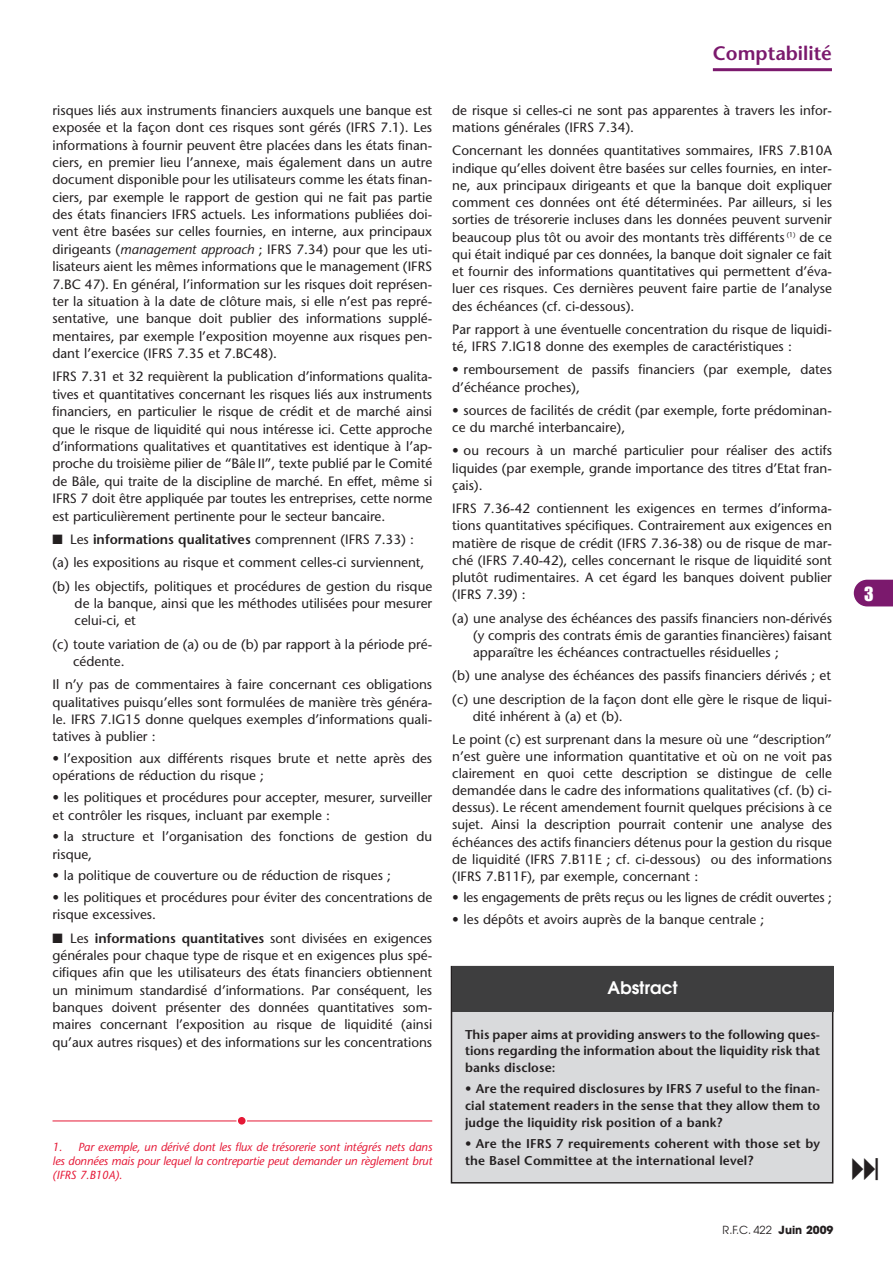
<style>
.page{position:relative;width:893px;height:1263px;background:#fff}
.page>*{position:absolute;margin:0;border:0;box-sizing:border-box;transform-origin:0 0}
.t1{font:600 19.5px "Stone Sans";color:#7b196d}
.t2{font:18px "Impact";color:#fff}
.t3{font:600 17.25px "Avant Garde";color:#fff}
.t4{font:13.5px/17.4px "Stone Sans";color:#231f20}
.t5{font:600 12.75px/16.8px "Stone Sans";letter-spacing:.01em;color:#231f20;text-align:justify}
.t6{font:italic 11.7px/14.1px "Stone Sans";letter-spacing:-.01em;color:#e51836;text-align:justify}
.t7{font:11.1px "Avant Garde";color:#231f20}
.s1{font-style:italic}
.s2{font-weight:600}
.s3{font-weight:700}
</style>
<div class="page">
<svg style="left:854px;top:580px;width:39px;height:26px"></svg>
<hr style="left:713px;top:68px;width:119px;height:3px;background:#7b196d">
<div style="left:452px;top:967px;width:380px;height:215px;background:#d9dadc"></div>
<div style="left:451px;top:966px;width:382px;height:217px;border:2px solid #231f20"></div>
<div style="left:452px;top:966px;width:381px;height:46px;background:#3e3e3f"></div>
<hr style="left:53px;top:1121px;width:379px;height:1px;background:#e51836">
<svg style="left:236px;top:1117px;width:11px;height:8px"></svg>
<p class="t4" style="left:53px;top:103px;width:381px;text-align:justify">risques liés aux instruments financiers auxquels une banque est exposée et la façon dont ces risques sont gérés (IFRS 7.1). Les informations à fournir peuvent être placées dans les états finan&shy;ciers, en premier lieu l’annexe, mais également dans un autre document disponible pour les utilisateurs comme les états finan&shy;ciers, par exemple le rapport de gestion qui ne fait pas partie des états financiers IFRS actuels. Les informations publiées doi&shy;vent être basées sur celles fournies, en interne, aux principaux dirigeants (<span class="s1">management approach</span> ; IFRS 7.34) pour que les uti&shy;lisateurs aient les mêmes informations que le management (IFRS 7.BC 47). En général, l’information sur les risques doit représen&shy;ter la situation à la date de clôture mais, si elle n’est pas repré&shy;sentative, une banque doit publier des informations supplé&shy;mentaires, par exemple l’exposition moyenne aux risques pen&shy;dant l’exercice (IFRS 7.35 et 7.BC48).</p>
<p class="t4" style="left:53px;top:369px;width:381px;text-align:justify">IFRS 7.31 et 32 requièrent la publication d’informations qualita&shy;tives et quantitatives concernant les risques liés aux instruments financiers, en particulier le risque de crédit et de marché ainsi que le risque de liquidité qui nous intéresse ici. Cette approche d’informations qualitatives et quantitatives est identique à l’ap&shy;proche du troisième pilier de “Bâle II”, texte publié par le Comité de Bâle, qui traite de la discipline de marché. En effet, même si IFRS 7 doit être appliquée par toutes les entreprises, cette norme est particulièrement pertinente pour le secteur bancaire.</p>
<p class="t4" style="left:53px;top:529px;width:381px;line-height:23.4px">■ Les <span class="s2">informations qualitatives</span> comprennent (IFRS 7.33) : (a) les expositions au risque et comment celles-ci surviennent, (b) les objectifs, politiques et procédures de gestion du risque</p>
<p class="t4" style="left:75px;top:596px;width:359px">de la banque, ainsi que les méthodes utilisées pour mesurer celui-ci, et</p>
<p class="t4" style="left:73px;top:637px;width:361px;text-indent:-21px">(c) toute variation de (a) ou de (b) par rapport à la période pré&shy;cédente.</p>
<p class="t4" style="left:53px;top:677px;width:381px;text-align:justify">Il n’y pas de commentaires à faire concernant ces obligations qualitatives puisqu’elles sont formulées de manière très généra&shy;le. IFRS 7.IG15 donne quelques exemples d’informations quali&shy;tatives à publier :</p>
<p class="t4" style="left:53px;top:751px;width:381px">• l’exposition aux différents risques brute et nette après des opérations de réduction du risque ;</p>
<p class="t4" style="left:53px;top:790px;width:381px">• les politiques et procédures pour accepter, mesurer, surveiller et contrôler les risques, incluant par exemple :</p>
<p class="t4" style="left:53px;top:829px;width:381px">• la structure et l’organisation des fonctions de gestion du risque,</p>
<p class="t4" style="left:53px;top:868px;width:340px">• la politique de couverture ou de réduction de risques ;</p>
<p class="t4" style="left:53px;top:890px;width:381px">• les politiques et procédures pour éviter des concentrations de risque excessives.</p>
<p class="t4" style="left:53px;top:930px;width:381px;text-align:justify">■ Les <span class="s2">informations quantitatives</span> sont divisées en exigences générales pour chaque type de risque et en exigences plus spé&shy;cifiques afin que les utilisateurs des états financiers obtiennent un minimum standardisé d’informations. Par conséquent, les banques doivent présenter des données quantitatives som&shy;maires concernant l’exposition au risque de liquidité (ainsi qu’aux autres risques) et des informations sur les concentrations</p>
<p class="t6" style="left:53px;top:1141px;width:381px">1. Par exemple, un dérivé dont les flux de trésorerie sont intégrés nets dans les données mais pour lequel la contrepartie peut demander un règlement brut (IFRS 7.B10A).</p>
<h1 class="t1" style="left:713px;top:45px;width:121px">Comptabilité</h1>
<p class="t4" style="left:452px;top:103px;width:381px">de risque si celles-ci ne sont pas apparentes à travers les infor&shy;mations générales (IFRS 7.34).</p>
<p class="t4" style="left:452px;top:143px;width:381px;text-align:justify">Concernant les données quantitatives sommaires, IFRS 7.B10A indique qu’elles doivent être basées sur celles fournies, en inter&shy;ne, aux principaux dirigeants et que la banque doit expliquer comment ces données ont été déterminées. Par ailleurs, si les sorties de trésorerie incluses dans les données peuvent survenir beaucoup plus tôt ou avoir des montants très différents <sup>(1)</sup> de ce qui était indiqué par ces données, la banque doit signaler ce fait et fournir des informations quantitatives qui permettent d’éva&shy;luer ces risques. Ces dernières peuvent faire partie de l’analyse des échéances (cf. ci-dessous).</p>
<p class="t4" style="left:452px;top:322px;width:381px">Par rapport à une éventuelle concentration du risque de liquidi&shy;té, IFRS 7.IG18 donne des exemples de caractéristiques :</p>
<p class="t4" style="left:452px;top:362px;width:381px">• remboursement de passifs financiers (par exemple, dates d’échéance proches),</p>
<p class="t4" style="left:452px;top:403px;width:381px">• sources de facilités de crédit (par exemple, forte prédominan&shy;ce du marché interbancaire),</p>
<p class="t4" style="left:452px;top:443px;width:381px;text-align:justify">• ou recours à un marché particulier pour réaliser des actifs liquides (par exemple, grande importance des titres d’Etat fran&shy;çais).</p>
<p class="t4" style="left:452px;top:501px;width:381px;text-align:justify">IFRS 7.36-42 contiennent les exigences en termes d’informa&shy;tions quantitatives spécifiques. Contrairement aux exigences en matière de risque de crédit (IFRS 7.36-38) ou de risque de mar&shy;ché (IFRS 7.40-42), celles concernant le risque de liquidité sont plutôt rudimentaires. A cet égard les banques doivent publier (IFRS 7.39) :</p>
<p class="t4" style="left:473px;top:611px;width:360px;text-align:justify;text-indent:-21px">(a) une analyse des échéances des passifs financiers non-dérivés (y compris des contrats émis de garanties financières) faisant apparaître les échéances contractuelles résiduelles ;</p>
<p class="t4" style="left:452px;top:665px;width:381px;line-height:23.2px">(b) une analyse des échéances des passifs financiers dérivés ; et (c) une description de la façon dont elle gère le risque de liqui-</p>
<p class="t4" style="left:452px;top:706px;width:381px;line-height:23.1px;text-indent:21px">dité inhérent à (a) et (b).<br>Le point (c) est surprenant dans la mesure où une “description”</p>
<p class="t4" style="left:452px;top:749px;width:381px;text-align:justify">n’est guère une information quantitative et où on ne voit pas clairement en quoi cette description se distingue de celle demandée dans le cadre des informations qualitatives (cf. (b) ci&shy;dessus). Le récent amendement fournit quelques précisions à ce sujet. Ainsi la description pourrait contenir une analyse des échéances des actifs financiers détenus pour la gestion du risque de liquidité (IFRS 7.B11E ; cf. ci-dessous) ou des informations (IFRS 7.B11F), par exemple, concernant :</p>
<p class="t4" style="left:452px;top:890px;width:381px">• les engagements de prêts reçus ou les lignes de crédit ouvertes ;</p>
<p class="t4" style="left:452px;top:911px;width:314px">• les dépôts et avoirs auprès de la banque centrale ;</p>
<p class="t3" style="left:608px;top:981px;width:72px">Abstract</p>
<p class="t5" style="left:465px;top:1027px;width:357px">This paper aims at providing answers to the following ques&shy;tions regarding the information about the liquidity risk that banks disclose:</p>
<p class="t5" style="left:465px;top:1082px;width:357px">• Are the required disclosures by IFRS 7 useful to the finan&shy;cial statement readers in the sense that they allow them to judge the liquidity risk position of a bank?</p>
<p class="t5" style="left:465px;top:1136px;width:357px">• Are the IFRS 7 requirements coherent with those set by the Basel Committee at the international level?</p>
<p class="t7" style="left:723px;top:1226px;width:112px">R.F.C. 422 <span class="s3">Juin 2009</span></p>
<h2 class="t2" style="left:864px;top:588px;width:11px">3</h2>
</div>
